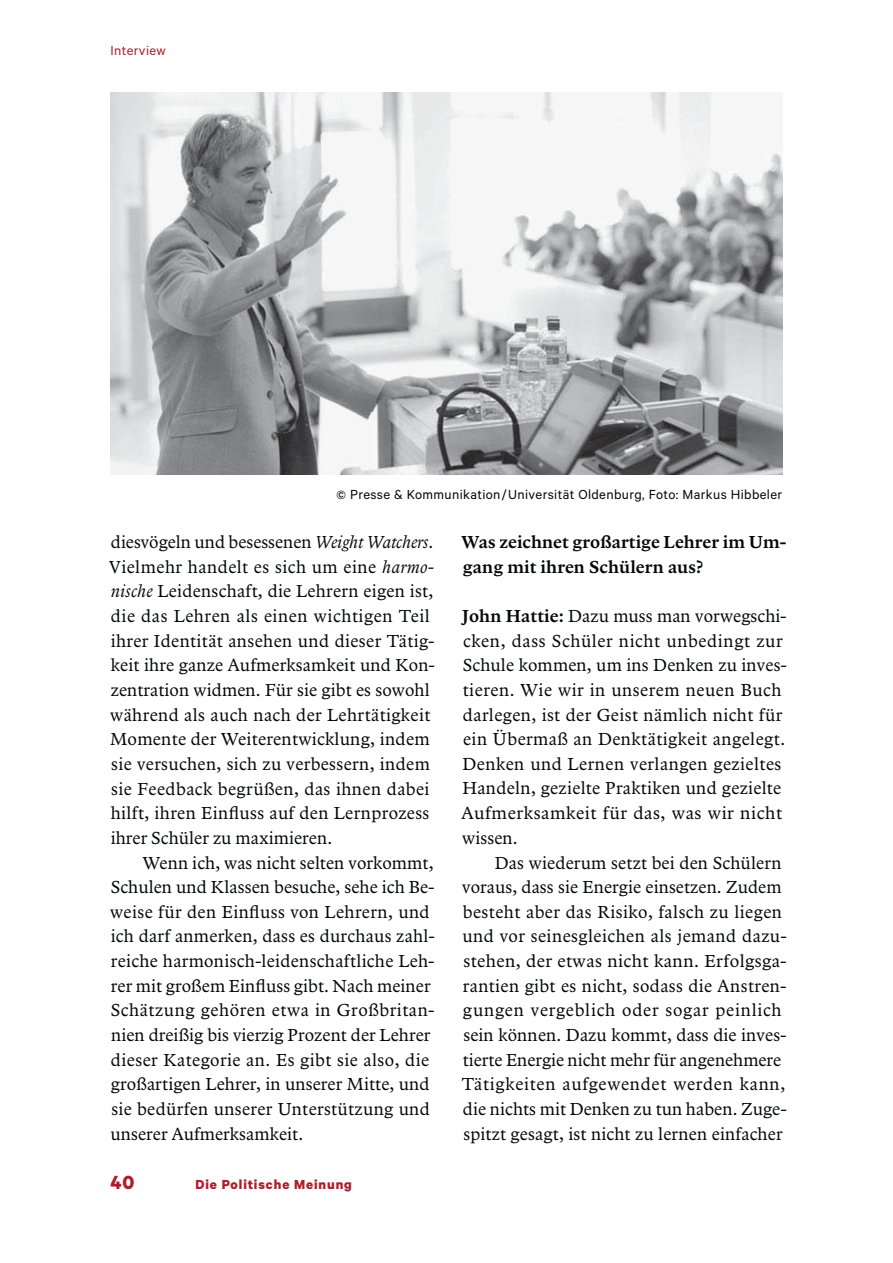
<style>
.page{position:relative;width:893px;height:1263px;background:#fff}
.page>*{position:absolute;margin:0;border:0;box-sizing:border-box;transform-origin:0 0}
.t1{font:700 21.45px "Calibre";color:#af1e2c}
.t2{font:18px/24.6px "Arbesco DT";letter-spacing:.02em;color:#040809}
.t3{font:600 18px/24.6px "Arbesco DT";letter-spacing:.005em;color:#040809}
.t4{font:14.85px "Calibre";letter-spacing:.025em;color:#040809}
.t5{font:700 14.85px "Calibre";letter-spacing:.06em;color:#af1e2c}
.t6{font:14.85px "Calibre";letter-spacing:.025em;color:#af1e2c}
.s1{font-size:13.5px}
.s2{font-style:italic}
.s3{font-weight:600}
</style>
<div class="page">
<img style="left:110px;top:92px;width:672px;height:382px">
<p class="t6" style="left:110px;top:46px;width:57px">Interview</p>
<p class="t4" style="left:337px;top:489px;width:447px"><span class="s1">©</span> Presse &amp; Kommunikation / Universität Oldenburg, Foto: Markus Hibbeler</p>
<p class="t2" style="left:109px;top:531px;width:327px">diesvögeln und besessenen <span class="s2">Weight Watchers</span>.<br>Vielmehr handelt es sich um eine <span class="s2">harmo&shy;nische</span> Leidenschaft, die Lehrern eigen ist, die das Lehren als einen wichtigen Teil ihrer Identität ansehen und dieser Tätig&shy;keit ihre ganze Aufmerksamkeit und Kon - zen tra tion widmen. Für sie gibt es sowohl während als auch nach der Lehrtätigkeit Momente der Weiterentwicklung, indem sie versuchen, sich zu verbessern, indem sie Feedback begrüßen, das ihnen dabei hilft, ihren Einfluss auf den Lernprozess ihrer Schüler zu maximieren.</p>
<p class="t2" style="left:110px;top:851px;width:326px;text-indent:32px">Wenn ich, was nicht selten vorkommt, Schulen und Klassen besuche, sehe ich Be&shy;weise für den Einfluss von Lehrern, und ich darf anmerken, dass es durchaus zahl&shy;reiche harmonisch-leidenschaftliche Leh&shy;rer mit großem Einfluss gibt. Nach meiner Schätzung gehören etwa in Großbritan&shy;nien dreißig bis vierzig Prozent der Lehrer dieser Kategorie an. Es gibt sie also, die großartigen Lehrer, in unserer Mitte, und sie bedürfen unserer Unterstützung und unserer Aufmerksamkeit.</p>
<p class="t1" style="left:110px;top:1169px;width:25px">40</p>
<p class="t5" style="left:195px;top:1175px;width:158px">Die Politische Meinung</p>
<p class="t3" style="left:462px;top:531px;width:326px">Was zeichnet großartige Lehrer im Um&shy;gang mit ihren Schülern aus?</p>
<p class="t2" style="left:461px;top:605px;width:326px"><span class="s3">John Hattie:</span> Dazu muss man vorwegschi&shy;cken, dass Schüler nicht unbedingt zur Schule kommen, um ins Denken zu inves&shy;tieren. Wie wir in unserem neuen Buch darlegen, ist der Geist nämlich nicht für ein Übermaß an Denktätigkeit angelegt.<br>Denken und Lernen verlangen gezieltes Handeln, gezielte Praktiken und gezielte Aufmerksamkeit für das, was wir nicht wissen.</p>
<p class="t2" style="left:462px;top:851px;width:326px;text-indent:33px">Das wiederum setzt bei den Schülern voraus, dass sie Energie einsetzen. Zudem besteht aber das Risiko, falsch zu liegen und vor seinesgleichen als jemand dazu&shy;stehen, der etwas nicht kann. Erfolgsga&shy;rantien gibt es nicht, sodass die Anstren&shy;gungen vergeblich oder sogar peinlich sein können. Dazu kommt, dass die inves&shy;tierte Energie nicht mehr für angenehmere Tätigkeiten aufgewendet werden kann, die nichts mit Denken zu tun haben. Zuge&shy;spitzt gesagt, ist nicht zu lernen einfacher</p>
</div>
